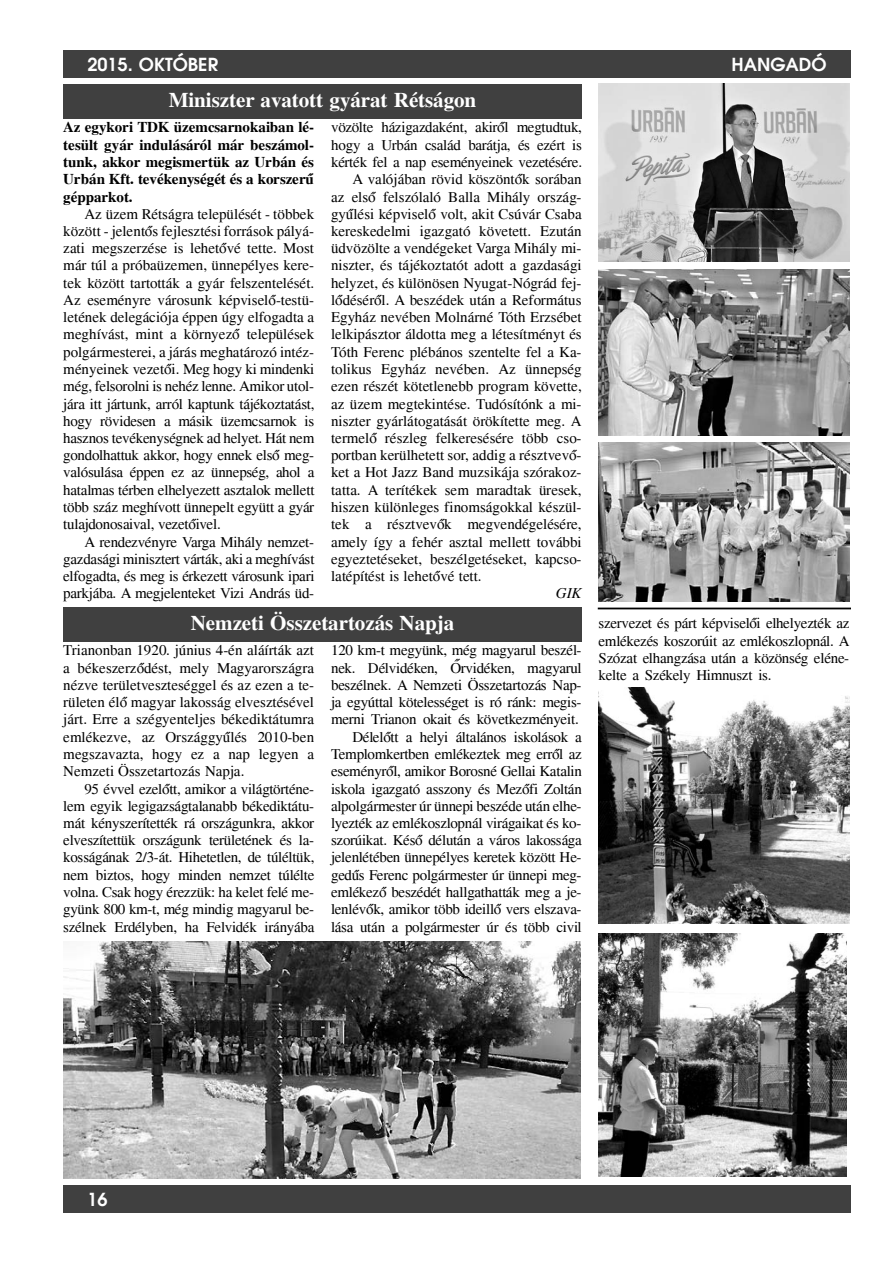
<style>
.page{position:relative;width:892px;height:1261px;background:#fff}
.page>*{position:absolute;margin:0;border:0;box-sizing:border-box;transform-origin:0 0}
.t1{font:700 21px "Times";letter-spacing:-.005em;color:#fff}
.t2{font:600 18px "Avant Garde";color:#fff}
.t3{font:15px/17.2px "Times";letter-spacing:-.01em;color:#000;text-align:justify}
.t4{font:700 15px/17.2px "Times";letter-spacing:-.005em;color:#000;text-align:justify}
.t5{font:italic 15px "Times";color:#000}
</style>
<div class="page">
<hr style="left:597px;top:607px;width:253px;height:2px;background:#000">
<div style="left:63px;top:84px;width:518px;height:34px;background:#404040"></div>
<img style="left:598px;top:269px;width:251px;height:166px">
<img style="left:598px;top:443px;width:251px;height:158px">
<img style="left:598px;top:83px;width:251px;height:179px">
<div style="left:63px;top:607px;width:518px;height:34px;background:#404040"></div>
<img style="left:598px;top:687px;width:251px;height:236px">
<img style="left:598px;top:933px;width:248px;height:243px">
<img style="left:63px;top:941px;width:517px;height:237px">
<div style="left:63px;top:50px;width:787px;height:27px;background:#404040"></div>
<div style="left:63px;top:1185px;width:787px;height:27px;background:#404040"></div>
<p class="t2" style="left:87px;top:53px;width:132px">2015. OKTÓBER</p>
<p class="t2" style="left:731px;top:53px;width:97px">HANGADÓ</p>
<h1 class="t1" style="left:169px;top:88px;width:309px">Miniszter avatott gyárat Rétságon</h1>
<p class="t4" style="left:63px;top:119px;width:252px">Az egykori TDK üzemcsarnokaiban lé&shy;tesült gyár indulásáról már beszámol&shy;tunk, akkor megismertük az Urbán és Urbán Kft. tevékenységét és a korszer´´u gépparkot.</p>
<p class="t3" style="left:63px;top:205px;width:253px;text-indent:21px">Az üzem Rétságra települését - többek között - jelent´´os fejlesztési források pályá&shy;zati megszerzése is lehet´´ové tette. Most már túl a próbaüzemen, ünnepélyes kere&shy;tek között tartották a gyár felszentelését.<br>Az eseményre városunk képvisel´´o-testü&shy;letének delegációja éppen úgy elfogadta a meghívást, mint a környez´´o települések polgármesterei, a járás meghatározó intéz&shy;ményeinek vezet´´oi. Meg hogy ki mindenki még, felsorolni is nehéz lenne. Amikor utol&shy;jára itt jártunk, arról kaptunk tájékoztatást, hogy rövidesen a másik üzemcsarnok is hasznos tevékenységnek ad helyet. Hát nem gondolhattuk akkor, hogy ennek els´´o meg&shy;valósulása éppen ez az ünnepség, ahol a hatalmas térben elhelyezett asztalok mellett több száz meghívott ünnepelt együtt a gyár tulajdonosaival, vezet´´oivel.</p>
<p class="t3" style="left:63px;top:533px;width:253px;text-indent:21px">A rendezvényre Varga Mihály nemzet&shy;gazdasági minisztert várták, aki a meghívást elfogadta, és meg is érkezett városunk ipari parkjába. A megjelenteket Vizi András üd-</p>
<p class="t3" style="left:331px;top:119px;width:252px">vözölte házigazdaként, akir´´ol megtudtuk,</p>
<p class="t3" style="left:331px;top:136px;width:252px">hogy a Urbán család barátja, és ezért is</p>
<p class="t3" style="left:331px;top:153px;width:252px">kérték fel a nap eseményeinek vezetésére.</p>
<p class="t3" style="left:352px;top:170px;width:230px">A valójában rövid köszönt´´ok sorában</p>
<p class="t3" style="left:331px;top:188px;width:252px">az els´´o felszólaló Balla Mihály ország-</p>
<p class="t3" style="left:331px;top:205px;width:252px">gy´´ulési képvisel´´o volt, akit Csúvár Csaba</p>
<p class="t3" style="left:331px;top:222px;width:252px">kereskedelmi igazgató követett. Ezután</p>
<p class="t3" style="left:331px;top:239px;width:252px">üdvözölte a vendégeket Varga Mihály mi-</p>
<p class="t3" style="left:331px;top:256px;width:252px">niszter, és tájékoztatót adott a gazdasági</p>
<p class="t3" style="left:331px;top:274px;width:252px">helyzet, és különösen Nyugat-Nógrád fej-</p>
<p class="t3" style="left:331px;top:291px;width:252px">l´´odésér´´ol. A beszédek után a Református</p>
<p class="t3" style="left:331px;top:308px;width:252px">Egyház nevében Molnárné Tóth Erzsébet</p>
<p class="t3" style="left:331px;top:326px;width:252px">lelkipásztor áldotta meg a létesítményt és</p>
<p class="t3" style="left:331px;top:343px;width:252px">Tóth Ferenc plébános szentelte fel a Ka-</p>
<p class="t3" style="left:331px;top:360px;width:252px">tolikus Egyház nevében. Az ünnepség</p>
<p class="t3" style="left:331px;top:377px;width:252px">ezen részét kötetlenebb program követte,</p>
<p class="t3" style="left:331px;top:395px;width:252px">az üzem megtekintése. Tudósítónk a mi-</p>
<p class="t3" style="left:331px;top:412px;width:252px">niszter gyárlátogatását örökítette meg. A</p>
<p class="t3" style="left:331px;top:429px;width:252px">termel´´o részleg felkeresésére több cso-</p>
<p class="t3" style="left:331px;top:446px;width:252px">portban kerülhetett sor, addig a résztvev´´o-</p>
<p class="t3" style="left:331px;top:463px;width:252px">ket a Hot Jazz Band muzsikája szórakoz-</p>
<p class="t3" style="left:331px;top:481px;width:252px">tatta. A terítékek sem maradtak üresek,</p>
<p class="t3" style="left:331px;top:498px;width:252px">hiszen különleges finomságokkal készül-</p>
<p class="t3" style="left:331px;top:515px;width:252px">tek a résztvev´´ok megvendégelésére,</p>
<p class="t3" style="left:331px;top:533px;width:252px">amely így a fehér asztal mellett további</p>
<p class="t3" style="left:331px;top:550px;width:252px">egyeztetéseket, beszélgetéseket, kapcso-</p>
<p class="t3" style="left:331px;top:567px;width:152px">latépítést is lehet´´ové tett.</p>
<p class="t5" style="left:556px;top:584px;width:27px">GIK</p>
<h1 class="t1" style="left:191px;top:610px;width:265px">Nemzeti Összetartozás Napja</h1>
<p class="t3" style="left:63px;top:641px;width:252px">Trianonban 1920. június 4-én aláírták azt a békeszerz´´odést, mely Magyarországra nézve területveszteséggel és az ezen a te&shy;rületen él´´o magyar lakosság elvesztésével járt. Erre a szégyenteljes békediktátumra emlékezve, az Országgy´´ulés 2010-ben megszavazta, hogy ez a nap legyen a Nemzeti Összetartozás Napja.</p>
<p class="t3" style="left:63px;top:779px;width:253px;text-indent:21px">95 évvel ezel´´ott, amikor a világtörténe&shy;lem egyik legigazságtalanabb békediktátu&shy;mát kényszerítették rá országunkra, akkor elveszítettük országunk területének és la&shy;kosságának 2/3-át. Hihetetlen, de túléltük, nem biztos, hogy minden nemzet túlélte volna. Csak hogy érezzük: ha kelet felé me&shy;gyünk 800 km-t, még mindig magyarul be&shy;szélnek Erdélyben, ha Felvidék irányába</p>
<p class="t3" style="left:331px;top:641px;width:252px">120 km-t megyünk, még magyarul beszél&shy;nek. Délvidéken, Orvidéken, magyarul</p>
<p class="t3" style="left:331px;top:654px;width:252px;line-height:20.5px;text-align:center">´´<br>beszélnek. A Nemzeti Összetartozás Nap-</p>
<p class="t3" style="left:331px;top:693px;width:252px;text-align:right">ja egyúttal kötelességet is ró ránk: megis&shy;merni Trianon okait és következményeit.<br>Délel´´ott a helyi általános iskolások a Templomkertben emlékeztek meg err´´ol az eseményr´´ol, amikor Borosné Gellai Katalin iskola igazgató asszony és Mez´´ofi Zoltán alpolgármester úr ünnepi beszéde után elhe&shy;lyezték az emlékoszlopnál virágaikat és ko&shy;szorúikat. Kés´´o délután a város lakossága jelenlétében ünnepélyes keretek között He&shy;ged´´us Ferenc polgármester úr ünnepi meg&shy;emlékez´´o beszédét hallgathatták meg a je&shy;lenlév´´ok, amikor több ideill´´o vers elszava&shy;lása után a polgármester úr és több civil</p>
<p class="t3" style="left:598px;top:614px;width:253px">szervezet és párt képvisel´´oi elhelyezték az emlékezés koszorúit az emlékoszlopnál. A Szózat elhangzása után a közönség eléne&shy;kelte a Székely Himnuszt is.</p>
<p class="t2" style="left:87px;top:1188px;width:22px">16</p>
</div>
